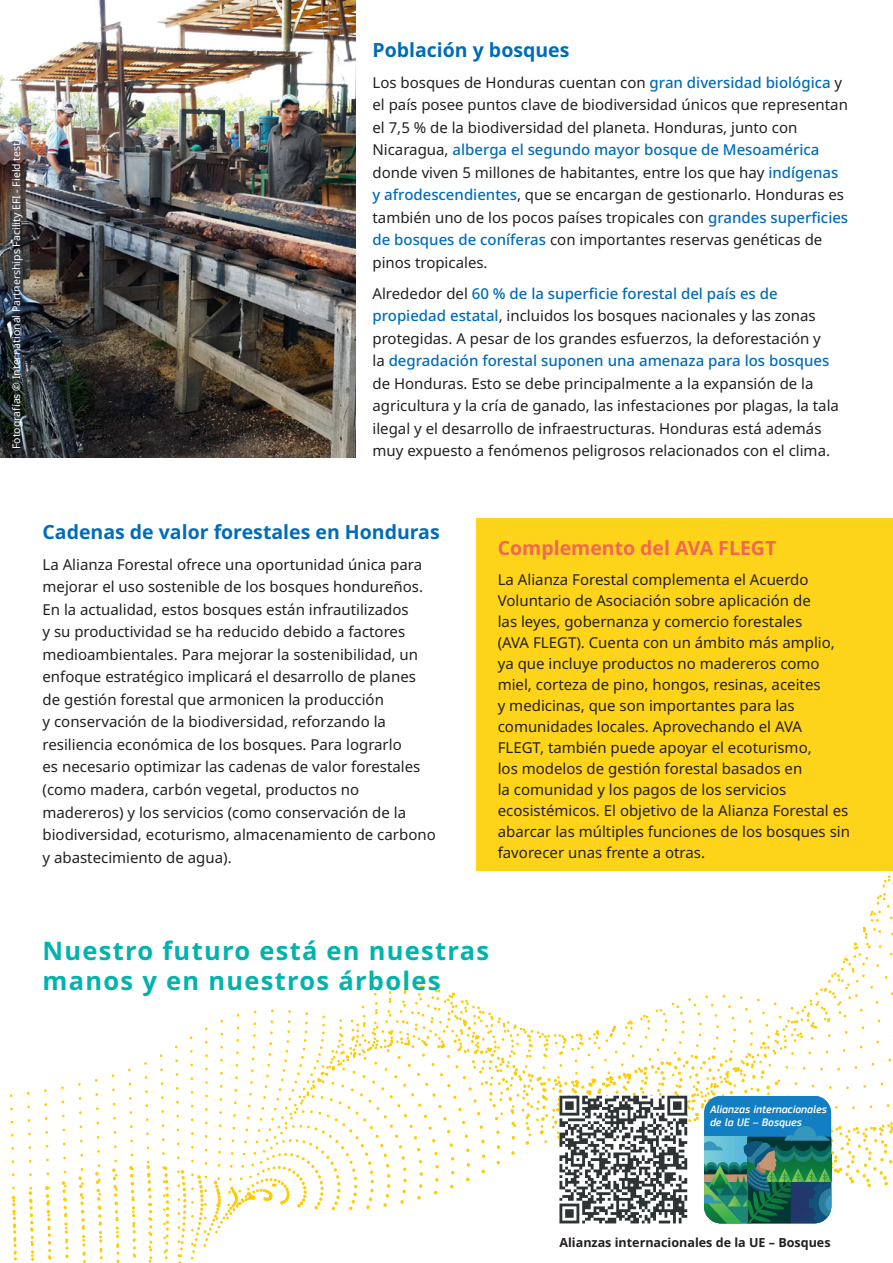
<style>
.page{position:relative;width:893px;height:1263px;background:#fff}
.page>*{position:absolute;margin:0;border:0;box-sizing:border-box;transform-origin:0 0}
.t1{font:700 25.5px/30px "Noto Sans";letter-spacing:.05em;color:#00b3ac}
.t2{font:700 19.5px "Noto Sans";color:#006cb7}
.t3{font:700 19.5px "Noto Sans";color:#f26656}
.t4{font:15px/22.5px "Noto Sans";color:#231f20}
.t5{font:700 12.6px "Noto Sans";color:#231f20}
.t6{font:italic 500 11.25px/13.5px "PF Square Sans Pro";color:#fff}
.t7{font:10.5px "Noto Sans";color:#fff}
.s1{font-weight:500;color:#006cb7}
</style>
<div class="page">
<img style="left:0;top:0;width:355px;height:457px">
<svg style="left:9px;top:687px;width:884px;height:576px"></svg>
<div style="left:477px;top:518px;width:416px;height:352px;background:#fed41a"></div>
<svg style="left:704px;top:1096px;width:127px;height:127px;background:#267b86"></svg>
<svg style="left:559px;top:1096px;width:128px;height:127px"></svg>
<p class="t7" style="left:10px;top:449px;width:324px;rotate:-90deg">Fotografías © International Partnerships Facility EFI - Field testing</p>
<p class="t2" style="left:372px;top:39px;width:198px">Población y bosques</p>
<p class="t4" style="left:372px;top:71px;width:477px">Los bosques de Honduras cuentan con <span class="s1">gran diversidad biológica</span> y el país posee puntos clave de biodiversidad únicos que representan el 7,5 % de la biodiversidad del planeta. Honduras, junto con Nicaragua, <span class="s1">alberga el segundo mayor bosque de Mesoamérica </span>donde viven 5 millones de habitantes, entre los que hay <span class="s1">indígenas y afrodescendientes</span>, que se encargan de gestionarlo. Honduras es también uno de los pocos países tropicales con <span class="s1">grandes superficies de bosques de coníferas</span> con importantes reservas genéticas de pinos tropicales.</p>
<p class="t4" style="left:372px;top:282px;width:468px">Alrededor del <span class="s1">60 % de la superficie forestal del país es de propiedad estatal</span>, incluidos los bosques nacionales y las zonas protegidas. A pesar de los grandes esfuerzos, la deforestación y<br>la <span class="s1">degradación forestal suponen una amenaza para los bosques </span>de Honduras. Esto se debe principalmente a la expansión de la agricultura y la cría de ganado, las infestaciones por plagas, la tala ilegal y el desarrollo de infraestructuras. Honduras está además muy expuesto a fenómenos peligrosos relacionados con el clima.</p>
<p class="t2" style="left:43px;top:521px;width:399px">Cadenas de valor forestales en Honduras</p>
<p class="t4" style="left:43px;top:553px;width:395px">La Alianza Forestal ofrece una oportunidad única para mejorar el uso sostenible de los bosques hondureños.<br>En la actualidad, estos bosques están infrautilizados<br>y su productividad se ha reducido debido a factores medioambientales. Para mejorar la sostenibilidad, un enfoque estratégico implicará el desarrollo de planes de gestión forestal que armonicen la producción<br>y conservación de la biodiversidad, reforzando la resiliencia económica de los bosques. Para lograrlo<br>es necesario optimizar las cadenas de valor forestales (como madera, carbón vegetal, productos no madereros) y los servicios (como conservación de la biodiversidad, ecoturismo, almacenamiento de carbono y abastecimiento de agua).</p>
<p class="t3" style="left:498px;top:537px;width:280px">Complemento del AVA FLEGT</p>
<p class="t4" style="left:498px;top:569px;width:354px;line-height:21px">La Alianza Forestal complementa el Acuerdo Voluntario de Asociación sobre aplicación de<br>las leyes, gobernanza y comercio forestales<br>(AVA FLEGT). Cuenta con un ámbito más amplio, ya que incluye productos no madereros como miel, corteza de pino, hongos, resinas, aceites<br>y medicinas, que son importantes para las comunidades locales. Aprovechando el AVA FLEGT, también puede apoyar el ecoturismo,<br>los modelos de gestión forestal basados en<br>la comunidad y los pagos de los servicios ecosistémicos. El objetivo de la Alianza Forestal es abarcar las múltiples funciones de los bosques sin favorecer unas frente a otras.</p>
<p class="t1" style="left:43px;top:936px;width:448px">Nuestro futuro está en nuestras manos y en nuestros árboles</p>
<p class="t6" style="left:710px;top:1103px;width:118px">Alianzas internacionales de la UE – Bosques</p>
<p class="t5" style="left:559px;top:1235px;width:273px">Alianzas internacionales de la UE – Bosques</p>
</div>
